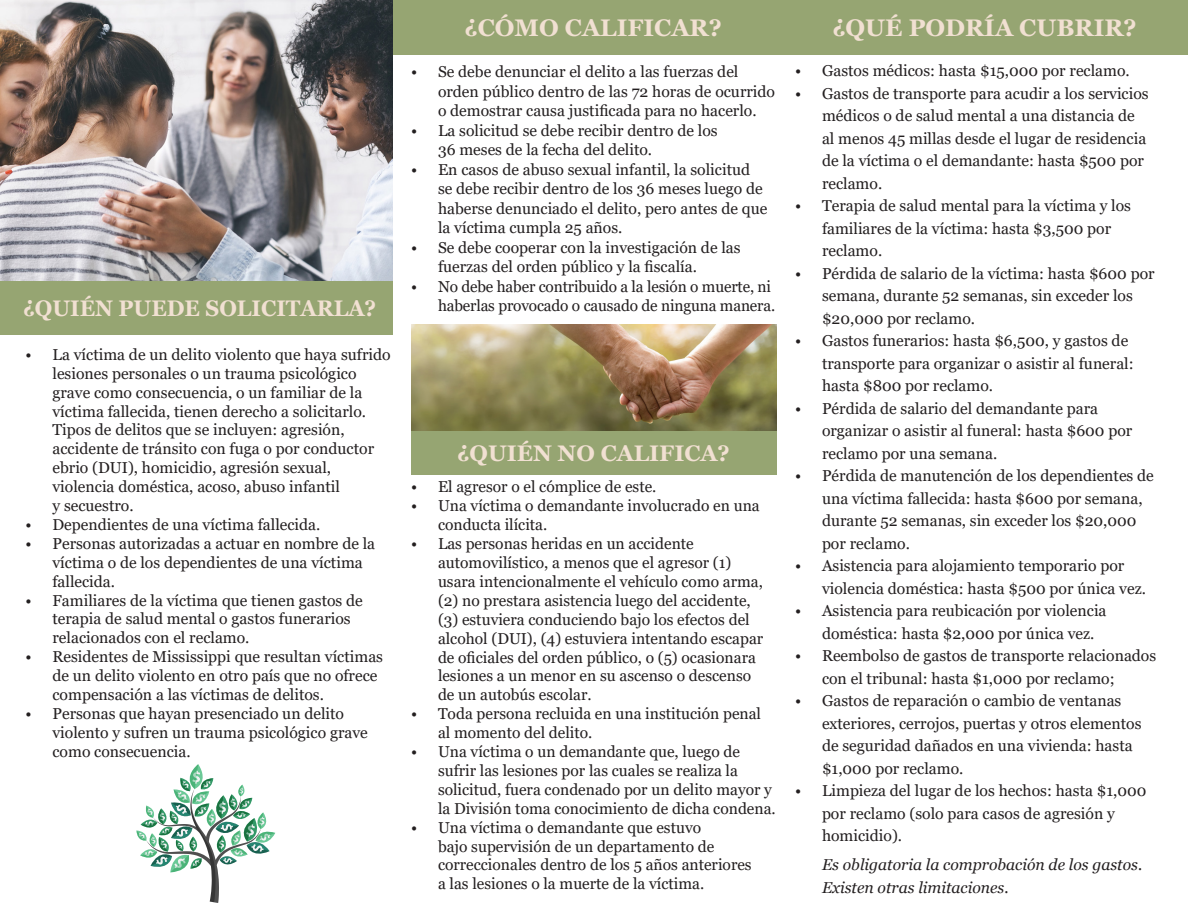
<style>
.page{position:relative;width:1188px;height:918px;background:#fff}
.page>*{position:absolute;margin:0;border:0;box-sizing:border-box;transform-origin:0 0}
.t1{font:700 24px "Georgia";color:#f1e0d2}
.t2{font:700 22.5px "Georgia";color:#f1e0d2;scale:.95 1}
.t3{font:700 22.5px "Georgia";color:#f1e0d2}
.t4{font:15.75px/18.9px "Georgia";color:#231f20}
.t5{font:italic 15.75px "Georgia";color:#231f20}
</style>
<div class="page">
<div style="left:0;top:280px;width:393px;height:55px;background:#96a572"></div>
<div style="left:411px;top:431px;width:366px;height:44px;background:#96a572"></div>
<img style="left:411px;top:325px;width:366px;height:105px">
<div style="left:390px;top:0;width:798px;height:55px;background:#96a572"></div>
<img style="left:0;top:0;width:393px;height:280px">
<svg style="left:136px;top:764px;width:139px;height:139px"></svg>
<p class="t2" style="left:23px;top:294px;width:373px">¿QUIÉN PUEDE SOLICITARLA?</p>
<p class="t4" style="left:52px;top:345px;width:340px;text-indent:-27px">• La víctima de un delito violento que haya sufrido lesiones personales o un trauma psicológico grave como consecuencia, o un familiar de la víctima fallecida, tienen derecho a solicitarlo.<br>Tipos de delitos que se incluyen: agresión, accidente de tránsito con fuga o por conductor ebrio (DUI), homicidio, agresión sexual, violencia doméstica, acoso, abuso infantil<br>y secuestro.</p>
<p class="t4" style="left:26px;top:515px;width:296px">• Dependientes de una víctima fallecida.</p>
<p class="t4" style="left:52px;top:534px;width:324px;text-indent:-27px">• Personas autorizadas a actuar en nombre de la víctima o de los dependientes de una víctima fallecida.</p>
<p class="t4" style="left:52px;top:591px;width:312px;text-indent:-27px">• Familiares de la víctima que tienen gastos de terapia de salud mental o gastos funerarios relacionados con el reclamo.</p>
<p class="t4" style="left:52px;top:648px;width:332px;text-indent:-27px">• Residentes de Mississippi que resultan víctimas de un delito violento en otro país que no ofrece compensación a las víctimas de delitos.</p>
<p class="t4" style="left:52px;top:704px;width:317px;text-indent:-27px">• Personas que hayan presenciado un delito violento y sufren un trauma psicológico grave como consecuencia.</p>
<p class="t1" style="left:465px;top:13px;width:259px">¿CÓMO CALIFICAR?</p>
<p class="t1" style="left:832px;top:13px;width:306px">¿QUÉ PODRÍA CUBRIR?</p>
<p class="t4" style="left:438px;top:62px;width:339px;line-height:19.5px;text-indent:-27px">• Se debe denunciar el delito a las fuerzas del orden público dentro de las 72 horas de ocurrido o demostrar causa justificada para no hacerlo.</p>
<p class="t4" style="left:438px;top:121px;width:281px;line-height:19.5px;text-indent:-27px">• La solicitud se debe recibir dentro de los<br>36 meses de la fecha del delito.</p>
<p class="t4" style="left:438px;top:160px;width:331px;line-height:19.5px;text-indent:-27px">• En casos de abuso sexual infantil, la solicitud se debe recibir dentro de los 36 meses luego de haberse denunciado el delito, pero antes de que la víctima cumpla 25 años.</p>
<p class="t4" style="left:438px;top:238px;width:304px;line-height:19.5px;text-indent:-27px">• Se debe cooperar con la investigación de las fuerzas del orden público y la fiscalía.</p>
<p class="t4" style="left:411px;top:277px;width:366px;line-height:19.5px;text-align:right">• No debe haber contribuido a la lesión o muerte, ni haberlas provocado o causado de ninguna manera.</p>
<p class="t3" style="left:457px;top:439px;width:274px">¿QUIÉN NO CALIFICA?</p>
<p class="t4" style="left:411px;top:478px;width:247px">• El agresor o el cómplice de este.</p>
<p class="t4" style="left:438px;top:497px;width:323px;text-indent:-27px">• Una víctima o demandante involucrado en una conducta ilícita.</p>
<p class="t4" style="left:438px;top:535px;width:327px;text-indent:-27px">• Las personas heridas en un accidente automovilístico, a menos que el agresor (1) usara intencionalmente el vehículo como arma, (2) no prestara asistencia luego del accidente, (3) estuviera conduciendo bajo los efectos del alcohol (DUI), (4) estuviera intentando escapar de oficiales del orden público, o (5) ocasionara lesiones a un menor en su ascenso o descenso de un autobús escolar.</p>
<p class="t4" style="left:438px;top:705px;width:325px;text-indent:-27px">• Toda persona recluida en una institución penal al momento del delito.</p>
<p class="t4" style="left:438px;top:743px;width:339px;text-indent:-27px">• Una víctima o un demandante que, luego de sufrir las lesiones por las cuales se realiza la solicitud, fuera condenado por un delito mayor y la División toma conocimiento de dicha condena.</p>
<p class="t4" style="left:438px;top:818px;width:315px;text-indent:-27px">• Una víctima o demandante que estuvo<br>bajo supervisión de un departamento de correccionales dentro de los 5 años anteriores a las lesiones o la muerte de la víctima.</p>
<p class="t4" style="left:795px;top:62px;width:336px">• Gastos médicos: hasta $15,000 por reclamo.</p>
<p class="t4" style="left:822px;top:82px;width:328px;line-height:22.5px;text-indent:-27px">• Gastos de transporte para acudir a los servicios médicos o de salud mental a una distancia de al menos 45 millas desde el lugar de residencia de la víctima o el demandante: hasta $500 por reclamo.</p>
<p class="t4" style="left:822px;top:195px;width:311px;line-height:22.5px;text-indent:-27px">• Terapia de salud mental para la víctima y los familiares de la víctima: hasta $3,500 por reclamo.</p>
<p class="t4" style="left:822px;top:262px;width:334px;line-height:22.5px;text-indent:-27px">• Pérdida de salario de la víctima: hasta $600 por semana, durante 52 semanas, sin exceder los $20,000 por reclamo.</p>
<p class="t4" style="left:822px;top:330px;width:313px;line-height:22.5px;text-indent:-27px">• Gastos funerarios: hasta $6,500, y gastos de transporte para organizar o asistir al funeral: hasta $800 por reclamo.</p>
<p class="t4" style="left:822px;top:397px;width:312px;line-height:22.5px;text-indent:-27px">• Pérdida de salario del demandante para organizar o asistir al funeral: hasta $600 por reclamo por una semana.</p>
<p class="t4" style="left:822px;top:465px;width:333px;line-height:22.5px;text-indent:-27px">• Pérdida de manutención de los dependientes de una víctima fallecida: hasta $600 por semana, durante 52 semanas, sin exceder los $20,000 por reclamo.</p>
<p class="t4" style="left:822px;top:555px;width:325px;line-height:22.5px;text-indent:-27px">• Asistencia para alojamiento temporario por violencia doméstica: hasta $500 por única vez.</p>
<p class="t4" style="left:822px;top:600px;width:286px;line-height:22.5px;text-indent:-27px">• Asistencia para reubicación por violencia doméstica: hasta $2,000 por única vez.</p>
<p class="t4" style="left:822px;top:645px;width:336px;line-height:22.5px;text-indent:-27px">• Reembolso de gastos de transporte relacionados con el tribunal: hasta $1,000 por reclamo;</p>
<p class="t4" style="left:822px;top:690px;width:321px;line-height:22.5px;text-indent:-27px">• Gastos de reparación o cambio de ventanas exteriores, cerrojos, puertas y otros elementos de seguridad dañados en una vivienda: hasta $1,000 por reclamo.</p>
<p class="t4" style="left:822px;top:780px;width:326px;line-height:22.5px;text-indent:-27px">• Limpieza del lugar de los hechos: hasta $1,000 por reclamo (solo para casos de agresión y homicidio).</p>
<p class="t5" style="left:822px;top:855px;width:322px">Es obligatoria la comprobación de los gastos.</p>
<p class="t5" style="left:822px;top:877px;width:188px">Existen otras limitaciones.</p>
</div>
